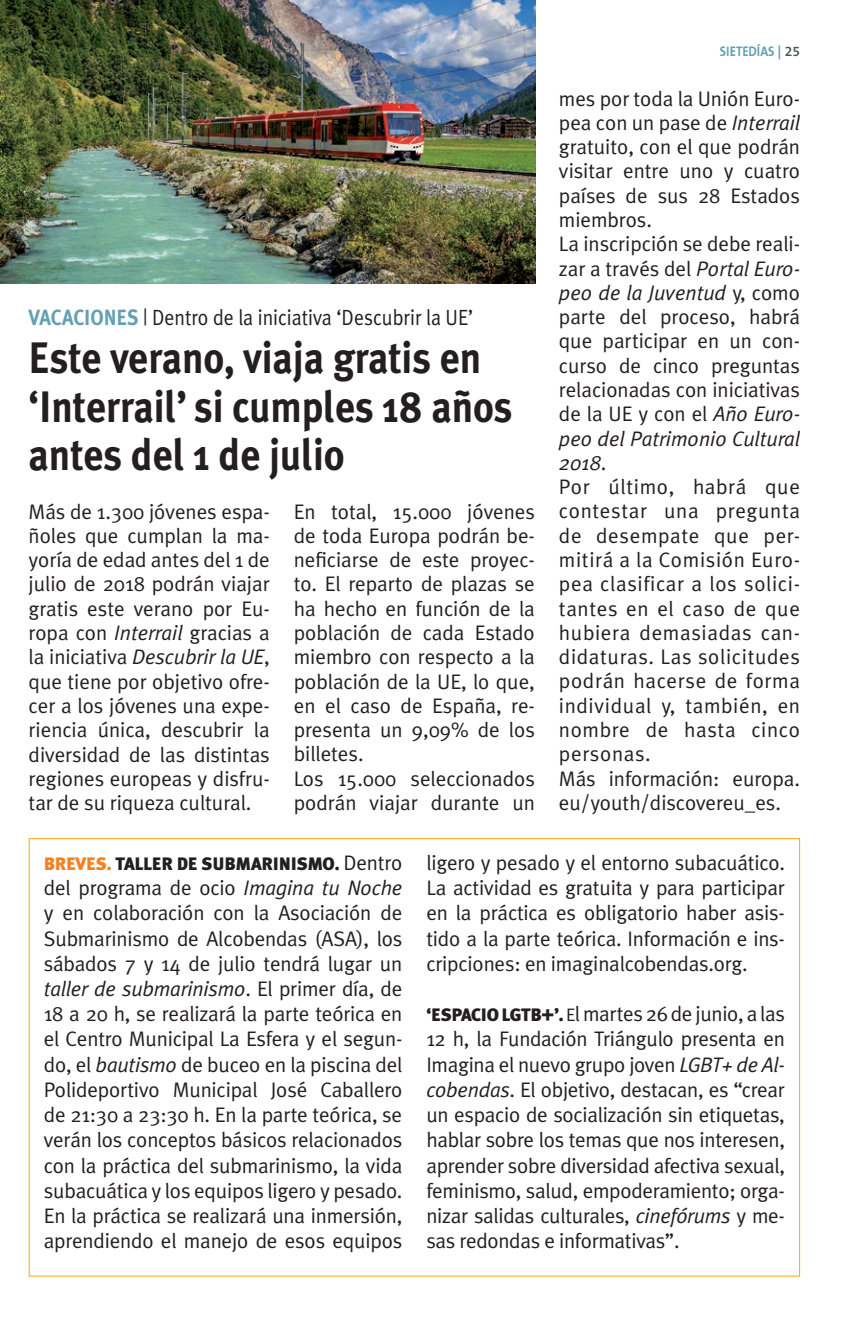
<style>
.page{position:relative;width:845px;height:1321px;background:#fff}
.page>*{position:absolute;margin:0;border:0;box-sizing:border-box;transform-origin:0 0}
.t1{font:700 44px/48px "Meta Plus";letter-spacing:-.005em;color:#231f20;scale:.9 1}
.t2{font:22px "Meta Plus Normal";color:#231f20;scale:.9 1}
.t3{font:21px/24.2px "Meta Plus Normal";letter-spacing:-.005em;color:#231f20;text-align:justify}
.t4{font:900 18px "Meta Plus";letter-spacing:-.01em;color:#231f20}
.t5{font:700 14px "The Sans B7";color:#64a0b4;scale:.9 1}
.s1{font-family:"Meta Plus";font-weight:700;color:#64a0b4}
.s2{font-style:italic}
.s3{font-family:"The Sans B6";font-weight:600;color:#475354}
.s4{color:#f58220}
.s5{font-family:"Meta Plus Normal";font-weight:400;font-size:21px}
.s6{font-family:"Meta Plus";font-weight:900;font-size:18px}
.s7{font-size:18px}
</style>
<div class="page">
<svg style="left:29px;top:838px;width:771px;height:438px"></svg>
<img style="left:0;top:0;width:535px;height:284px">
<p class="t2" style="left:29px;top:305px;width:495px"><span class="s1">VACACIONES</span> | Dentro de la iniciativa ‘Descubrir la UE’</p>
<h1 class="t1" style="left:29px;top:334px;width:539px">Este verano, viaja gratis en ‘Interrail’ si cumples 18 años antes del 1 de julio</h1>
<p class="t3" style="left:29px;top:499px;width:243px">Más de 1.300 jóvenes espa&shy;ñoles que cumplan la ma&shy;yoría de edad antes del 1 de julio de 2018 podrán viajar gratis este verano por Eu&shy;ropa con <span class="s2">Interrail</span> gracias a la iniciativa <span class="s2">Descubrir la UE</span>, que tiene por objetivo ofre&shy;cer a los jóvenes una expe&shy;riencia única, descubrir la diversidad de las distintas regiones europeas y disfru&shy;tar de su riqueza cultural.</p>
<p class="t3" style="left:294px;top:499px;width:243px;text-align:left">En total, 15.000 jóvenes de toda Europa podrán be&shy;neficiarse de este proyec&shy;to. El reparto de plazas se ha hecho en función de la población de cada Estado miembro con respecto a la población de la UE, lo que, en el caso de España, re&shy;presenta un 9,09% de los billetes.<br>Los 15.000 seleccionados podrán viajar durante un</p>
<p class="t5" style="left:719px;top:44px;width:91px">SIETEDÍAS | <span class="s3">25</span></p>
<p class="t3" style="left:559px;top:86px;width:243px;text-align:left">mes por toda la Unión Euro&shy;pea con un pase de <span class="s2">Interrail </span>gratuito, con el que podrán visitar entre uno y cuatro países de sus 28 Estados miembros.<br>La inscripción se debe reali&shy;zar a través del <span class="s2">Portal Euro&shy;peo de la Juventud</span> y, como parte del proceso, habrá que participar en un con&shy;curso de cinco preguntas relacionadas con iniciativas de la UE y con el <span class="s2">Año Euro&shy;peo del Patrimonio Cultural<br>2018</span>.<br>Por último, habrá que contestar una pregunta de desempate que per&shy;mitirá a la Comisión Euro&shy;pea clasificar a los solici&shy;tantes en el caso de que hubiera demasiadas can&shy;didaturas. Las solicitudes podrán hacerse de forma individual y, también, en nombre de hasta cinco personas.<br>Más información: europa. eu/youth/discovereu_es.</p>
<p class="t4" style="left:44px;top:853px;width:360px"><span class="s4">BREVES.</span> TALLER DE SUBMARINISMO. <span class="s5">Dentro</span></p>
<p class="t3" style="left:44px;top:875px;width:360px;line-height:25.2px">del programa de ocio <span class="s2">Imagina tu Noche </span>y en colaboración con la Asociación de Submarinismo de Alcobendas (ASA), los sábados 7 y 14 de julio tendrá lugar un <span class="s2">taller de submarinismo</span>. El primer día, de 18 a 20 h, se realizará la parte teórica en el Centro Municipal La Esfera y el segun&shy;do, el <span class="s2">bautismo</span> de buceo en la piscina del Polideportivo Municipal José Caballero de 21:30 a 23:30 h. En la parte teórica, se verán los conceptos básicos relacionados con la práctica del submarinismo, la vida subacuática y los equipos ligero y pesado.<br>En la práctica se realizará una inmersión, aprendiendo el manejo de esos equipos</p>
<p class="t3" style="left:426px;top:849px;width:360px;line-height:25.2px">ligero y pesado y el entorno subacuático.<br>La actividad es gratuita y para participar en la práctica es obligatorio haber asis&shy;tido a la parte teórica. Información e ins&shy;cripciones: en imaginalcobendas.org.</p>
<p class="t3" style="left:426px;top:1001px;width:360px;line-height:25.2px"><span class="s6">‘ESPACIO LGTB+’.</span> <span class="s7">E</span>l martes 26 de junio, a las 12 h, la Fundación Triángulo presenta en Imagina el nuevo grupo joven <span class="s2">LGBT+ de Al&shy;cobendas</span>. El objetivo, destacan, es “crear un espacio de socialización sin etiquetas, hablar sobre los temas que nos interesen, aprender sobre diversidad afectiva sexual, feminismo, salud, empoderamiento; orga&shy;nizar salidas culturales, <span class="s2">cinefórums</span> y me&shy;sas redondas e informativas”.</p>
</div>
